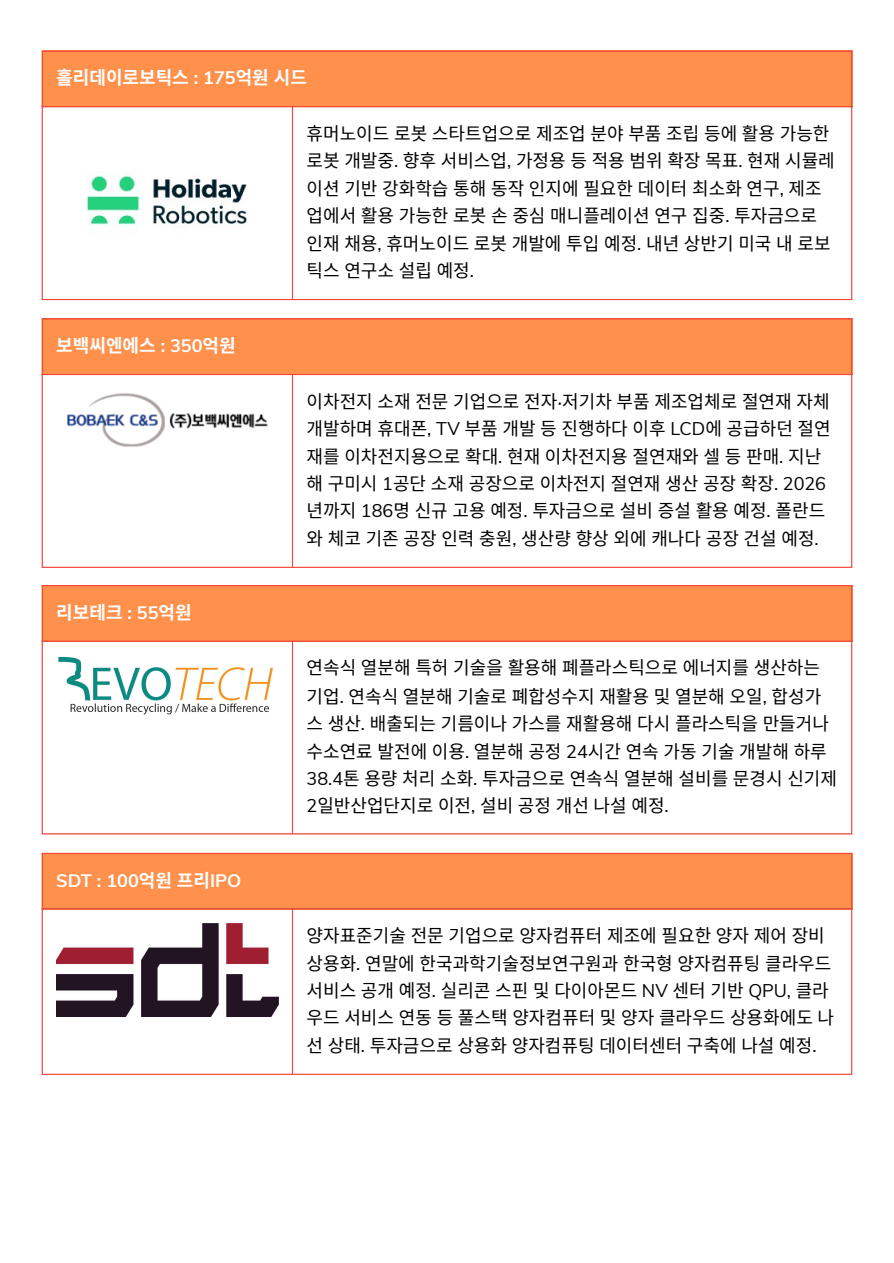
<style>
.page{position:relative;width:894px;height:1263px;background:#fff}
.page>*{position:absolute;margin:0;border:0;box-sizing:border-box;transform-origin:0 0}
.t1{font:18px/27.5px "Noto Sans CJ Ksc";color:#000}
.t2{font:700 18px "Noto Sans CJ Ksc";color:#fff}
.t3{font:700 18px "Muli";color:#fff}
.s1{font-family:"Muli"}
.s2{font-family:"Noto Sans CJ Ksc"}
.s3{font-family:"Noto Sans"}
</style>
<div class="page">
<div style="left:42px;top:51px;width:809px;height:56px;background:#ff914d"></div>
<img style="left:88px;top:173px;width:158px;height:52px">
<hr style="left:42px;top:52px;width:1px;height:247px;background:#fc4436">
<hr style="left:292px;top:107px;width:1px;height:192px;background:#fc4436">
<hr style="left:850px;top:52px;width:2px;height:247px;background:#fc4436">
<hr style="left:42px;top:51px;width:810px;height:1px;background:#fc4436">
<hr style="left:42px;top:106px;width:810px;height:1px;background:#fc4436">
<hr style="left:42px;top:299px;width:810px;height:1px;background:#fc4436">
<div style="left:42px;top:319px;width:809px;height:56px;background:#ff914d"></div>
<img style="left:67px;top:393px;width:201px;height:54px">
<hr style="left:42px;top:320px;width:1px;height:247px;background:#fc4436">
<hr style="left:292px;top:375px;width:1px;height:192px;background:#fc4436">
<hr style="left:850px;top:320px;width:2px;height:247px;background:#fc4436">
<hr style="left:42px;top:318px;width:810px;height:2px;background:#fc4436">
<hr style="left:42px;top:374px;width:810px;height:1px;background:#fc4436">
<hr style="left:42px;top:567px;width:810px;height:1px;background:#fc4436">
<div style="left:42px;top:585px;width:809px;height:56px;background:#ff914d"></div>
<img style="left:58px;top:656px;width:215px;height:59px">
<hr style="left:42px;top:586px;width:1px;height:247px;background:#fc4436">
<hr style="left:292px;top:642px;width:1px;height:191px;background:#fc4436">
<hr style="left:850px;top:586px;width:2px;height:247px;background:#fc4436">
<hr style="left:42px;top:585px;width:810px;height:1px;background:#fc4436">
<hr style="left:42px;top:641px;width:810px;height:1px;background:#fc4436">
<hr style="left:42px;top:833px;width:810px;height:1px;background:#fc4436">
<div style="left:42px;top:853px;width:809px;height:56px;background:#ff914d"></div>
<img style="left:56px;top:923px;width:222px;height:93px">
<hr style="left:42px;top:854px;width:1px;height:220px;background:#fc4436">
<hr style="left:292px;top:909px;width:1px;height:165px;background:#fc4436">
<hr style="left:850px;top:854px;width:2px;height:220px;background:#fc4436">
<hr style="left:42px;top:853px;width:810px;height:1px;background:#fc4436">
<hr style="left:42px;top:908px;width:810px;height:1px;background:#fc4436">
<hr style="left:42px;top:1074px;width:810px;height:1px;background:#fc4436">
<p class="t2" style="left:56px;top:63px;width:252px">홀리데이로보틱스 <span class="s1">: 175</span>억원 시드</p>
<p class="t2" style="left:56px;top:331px;width:181px">보백씨엔에스 <span class="s1">: 350</span>억원</p>
<p class="t2" style="left:56px;top:598px;width:137px">리보테크 <span class="s1">: 55</span>억원</p>
<p class="t3" style="left:56px;top:868px;width:186px">SDT : 100<span class="s2">억원 프리</span>IPO</p>
<p class="t1" style="left:306px;top:119px;width:529px">휴머노이드 로봇 스타트업으로 제조업 분야 부품 조립 등에 활용 가능한 로봇 개발중<span class="s1">.</span> 향후 서비스업<span class="s1">,</span> 가정용 등 적용 범위 확장 목표<span class="s1">.</span> 현재 시뮬레 이션 기반 강화학습 통해 동작 인지에 필요한 데이터 최소화 연구<span class="s1">,</span> 제조 업에서 활용 가능한 로봇 손 중심 매니플레이션 연구 집중<span class="s1">.</span> 투자금으로 인재 채용<span class="s1">,</span> 휴머노이드 로봇 개발에 투입 예정<span class="s1">.</span> 내년 상반기 미국 내 로보 틱스 연구소 설립 예정<span class="s1">.</span></p>
<p class="t1" style="left:306px;top:386px;width:525px">이차전지 소재 전문 기업으로 전자<span class="s3">‧</span>저기차 부품 제조업체로 절연재 자체 개발하며 휴대폰<span class="s1">, TV</span> 부품 개발 등 진행하다 이후 <span class="s1">LCD</span>에 공급하던 절연 재를 이차전지용으로 확대<span class="s1">.</span> 현재 이차전지용 절연재와 셀 등 판매<span class="s1">.</span> 지난 해 구미시 <span class="s1">1</span>공단 소재 공장으로 이차전지 절연재 생산 공장 확장<span class="s1">. 2026 </span>년까지 <span class="s1">186</span>명 신규 고용 예정<span class="s1">.</span> 투자금으로 설비 증설 활용 예정<span class="s1">.</span> 폴란드 와 체코 기존 공장 인력 충원<span class="s1">,</span> 생산량 향상 외에 캐나다 공장 건설 예정<span class="s1">.</span></p>
<p class="t1" style="left:306px;top:653px;width:532px">연속식 열분해 특허 기술을 활용해 폐플라스틱으로 에너지를 생산하는 기업<span class="s1">.</span> 연속식 열분해 기술로 폐합성수지 재활용 및 열분해 오일<span class="s1">,</span> 합성가 스 생산<span class="s1">.</span> 배출되는 기름이나 가스를 재활용해 다시 플라스틱을 만들거나 수소연료 발전에 이용<span class="s1">.</span> 열분해 공정 <span class="s1">24</span>시간 연속 가동 기술 개발해 하루 <span class="s1">38.4</span>톤 용량 처리 소화<span class="s1">.</span> 투자금으로 연속식 열분해 설비를 문경시 신기제 <span class="s1">2</span>일반산업단지로 이전<span class="s1">,</span> 설비 공정 개선 나설 예정<span class="s1">.</span></p>
<p class="t1" style="left:306px;top:921px;width:529px">양자표준기술 전문 기업으로 양자컴퓨터 제조에 필요한 양자 제어 장비 상용화<span class="s1">.</span> 연말에 한국과학기술정보연구원과 한국형 양자컴퓨팅 클라우드 서비스 공개 예정<span class="s1">.</span> 실리콘 스핀 및 다이아몬드 <span class="s1">NV</span> 센터 기반 <span class="s1">QPU,</span> 클라 우드 서비스 연동 등 풀스택 양자컴퓨터 및 양자 클라우드 상용화에도 나 선 상태<span class="s1">.</span> 투자금으로 상용화 양자컴퓨팅 데이터센터 구축에 나설 예정<span class="s1">.</span></p>
</div>
